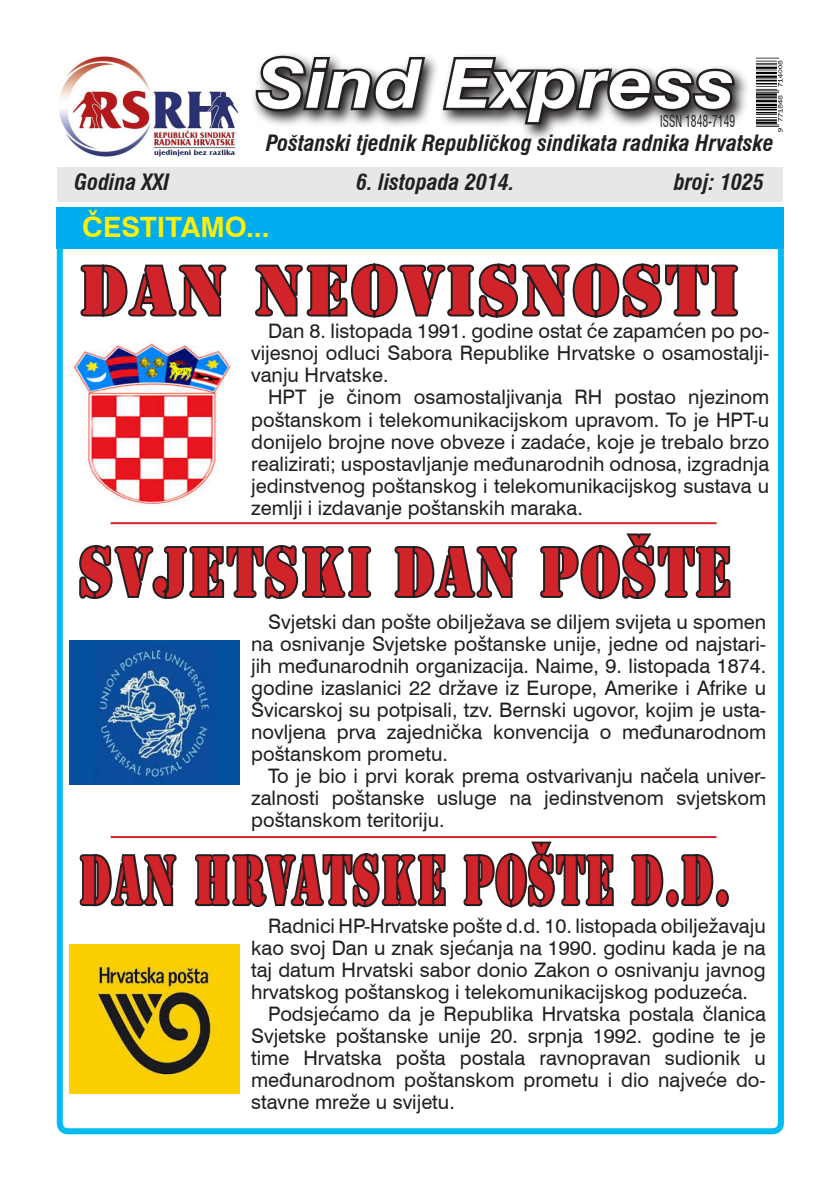
<style>
.page{position:relative;width:840px;height:1191px;background:#fff}
.page>*{position:absolute;margin:0;border:0;box-sizing:border-box;transform-origin:0 0}
.Glava{font:italic 700 67.2px "Swiss 721 BT";color:#fff;scale:1.17 1}
.Datum{font:64px "Stencil Std";letter-spacing:.05em;color:#d1232a;scale:.65 1}
.Datum-2{font:64px "Stencil Std";letter-spacing:.05em;color:#d1232a;scale:.83 1}
.Datum-3{font:64px "Stencil Std";letter-spacing:.05em;color:#d1232a}
.t1{font:700 28px "Swiss 721 BT";color:#fff101}
.Ispode_glave{font:italic 700 condensed 22px "Swiss 721 BT";color:#231f20}
.Datum-4{font:italic 700 condensed 22px "Swiss 721 BT";color:#231f20}
.t2{font:20px/22px "Swiss 721 BT";color:#231f20;text-align:justify}
.issn{font:condensed 16px "Swiss 721 BT";color:#231f20;scale:.73 1}
</style>
<div class="page">
<svg style="left:258px;top:56px;width:489px;height:83px"></svg>
<svg style="left:253px;top:54px;width:175px;height:60px"></svg>
<svg style="left:439px;top:55px;width:297px;height:73px"></svg>
<img style="left:59px;top:57px;width:179px;height:100px">
<div style="left:57px;top:167px;width:725px;height:34px;background:#e6e7e9"></div>
<img style="left:756px;top:57px;width:26px;height:75px">
<hr style="left:111px;top:522px;width:605px;height:2px;background:#d1232a">
<div style="left:57px;top:240px;width:726px;height:894px;border:6px solid #00bcf1;border-radius:8px"></div>
<svg style="left:79px;top:854px;width:98px;height:53px"></svg>
<svg style="left:194px;top:853px;width:252px;height:55px"></svg>
<svg style="left:460px;top:838px;width:155px;height:70px"></svg>
<svg style="left:631px;top:854px;width:30px;height:53px"></svg>
<div style="left:665px;top:889px;width:13px;height:18px;border:4px solid #231f20;border-radius:50%"></div>
<svg style="left:677px;top:854px;width:34px;height:53px"></svg>
<div style="left:715px;top:889px;width:13px;height:18px;border:4px solid #231f20;border-radius:50%"></div>
<svg style="left:79px;top:545px;width:293px;height:54px"></svg>
<svg style="left:394px;top:546px;width:123px;height:52px"></svg>
<svg style="left:540px;top:533px;width:191px;height:67px"></svg>
<svg style="left:80px;top:264px;width:147px;height:53px"></svg>
<svg style="left:255px;top:263px;width:484px;height:55px"></svg>
<div style="left:57px;top:207px;width:726px;height:41px;background:#00aeef"></div>
<img style="left:69px;top:341px;width:162px;height:165px">
<img style="left:69px;top:641px;width:171px;height:143px">
<img style="left:69px;top:944px;width:171px;height:149px">
<hr style="left:111px;top:836px;width:605px;height:2px;background:#d1232a">
<p class="Glava" style="left:257px;top:43px;width:410px">Sind Express</p>
<p class="issn" style="left:659px;top:112px;width:104px">ISSN 1848-7149</p>
<p class="Ispode_glave" style="left:266px;top:130px;width:508px">Poštanski tjednik Republičkog sindikata radnika Hrvatske</p>
<p class="Datum-4" style="left:74px;top:168px;width:96px">Godina XXI</p>
<p class="Datum-4" style="left:356px;top:168px;width:159px">6. listopada 2014.</p>
<p class="Datum-4" style="left:673px;top:168px;width:92px">broj: 1025</p>
<p class="t1" style="left:82px;top:210px;width:189px">ČESTITAMO...</p>
<p class="Datum-3" style="left:81px;top:249px;width:659px">DAN NEOVISNOSTI</p>
<p class="t2" style="left:251px;top:320px;width:519px;text-indent:17px">Dan 8. listopada 1991. godine ostat će zapamćen po po&shy;vijesnoj odluci Sabora Republike Hrvatske o osamostalji&shy;vanju Hrvatske.</p>
<p class="t2" style="left:251px;top:386px;width:519px;text-indent:17px">HPT je činom osamostaljivanja RH postao njezinom poštanskom i telekomunikacijskom upravom. To je HPT-u donijelo brojne nove obveze i zadaće, koje je trebalo brzo realizirati; uspostavljanje međunarodnih odnosa, izgradnja jedinstvenog poštanskog i telekomunikacijskog sustava u zemlji i izdavanje poštanskih maraka.</p>
<p class="Datum-2" style="left:79px;top:531px;width:786px">SVJETSKI DAN POŠTE</p>
<p class="t2" style="left:251px;top:611px;width:516px;text-indent:17px">Svjetski dan pošte obilježava se diljem svijeta u spomen na osnivanje Svjetske poštanske unije, jedne od najstari&shy;jih međunarodnih organizacija. Naime, 9. listopada 1874. godine izaslanici 22 države iz Europe, Amerike i Afrike u Švicarskoj su potpisali, tzv. Bernski ugovor, kojim je usta&shy;novljena prva zajednička konvencija o međunarodnom poštanskom prometu.</p>
<p class="t2" style="left:251px;top:765px;width:516px;text-indent:17px">To je bio i prvi korak prema ostvarivanju načela univer&shy;zalnosti poštanske usluge na jedinstvenom svjetskom poštanskom teritoriju.</p>
<p class="Datum" style="left:81px;top:839px;width:999px">DAN HRVATSKE POŠTE D.D.</p>
<p class="t2" style="left:251px;top:914px;width:516px;text-indent:17px">Radnici HP-Hrvatske pošte d.d. 10. listopada obilježavaju kao svoj Dan u znak sjećanja na 1990. godinu kada je na taj datum Hrvatski sabor donio Zakon o osnivanju javnog hrvatskog poštanskog i telekomunikacijskog poduzeća.</p>
<p class="t2" style="left:251px;top:1002px;width:516px;text-indent:17px">Podsjećamo da je Republika Hrvatska postala članica Svjetske poštanske unije 20. srpnja 1992. godine te je time Hrvatska pošta postala ravnopravan sudionik u međunarodnom poštanskom prometu i dio najveće do&shy;stavne mreže u svijetu.</p>
</div>
